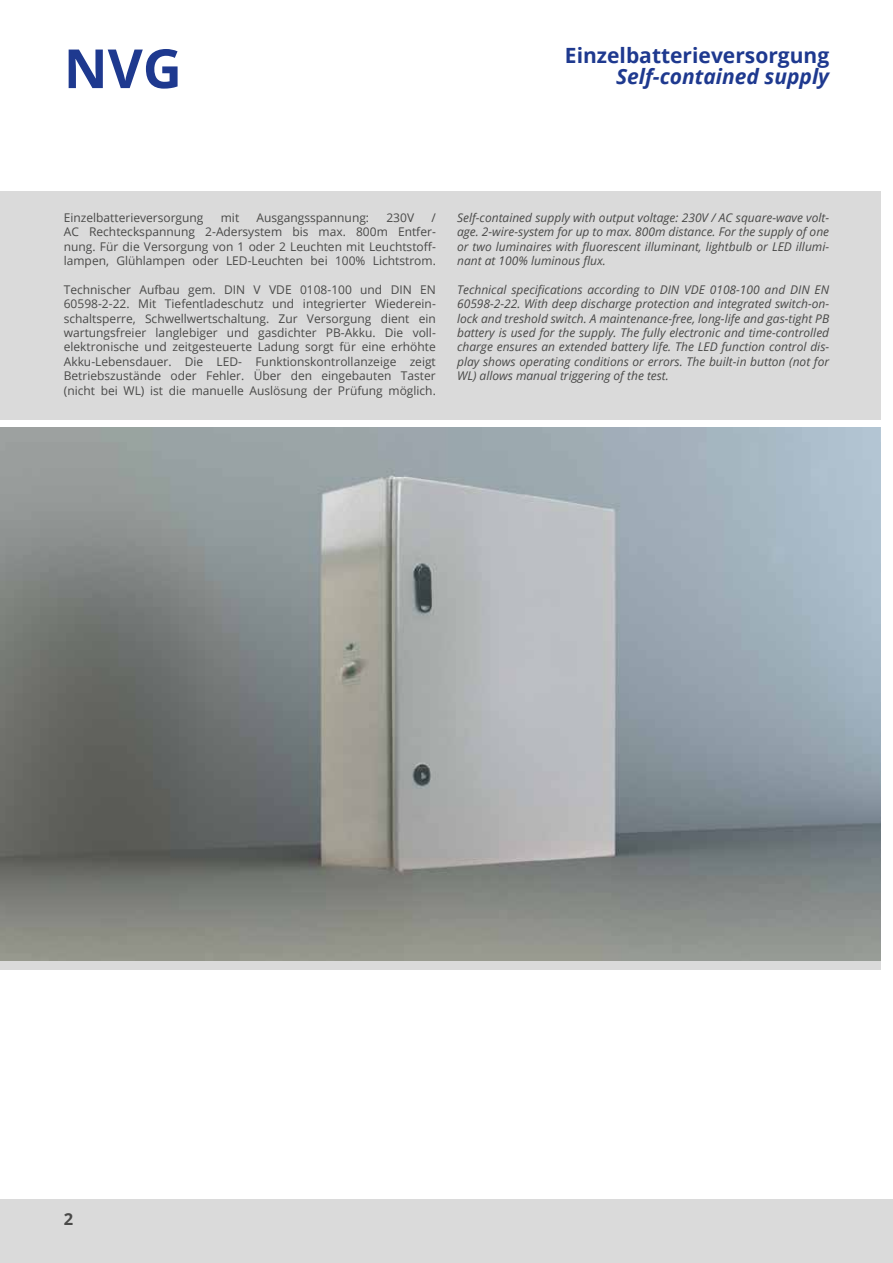
<style>
.page{position:relative;width:893px;height:1263px;background:#fff}
.page>*{position:absolute;margin:0;border:0;box-sizing:border-box;transform-origin:0 0}
.t1{font:700 54px "Open Sans";color:#1e398f}
.t2{font:700 21px "Open Sans";color:#1e398f}
.t3{font:italic 700 21px "Open Sans";color:#1e398f}
.t4{font:700 16.5px "Open Sans";color:#494948}
.t5{font:12px/14.4px "Open Sans";color:#494948;text-align:justify}
.t6{font:italic 12px/14.4px "Open Sans";color:#494948;text-align:justify}
</style>
<div class="page">
<div style="left:0;top:1199px;width:893px;height:64px;background:#dadada"></div>
<div style="left:0;top:191px;width:880px;height:229px;background:#dadada"></div>
<img style="left:0;top:427px;width:880px;height:534px">
<div style="left:0;top:961px;width:880px;height:8px;background:#dadada"></div>
<h1 class="t1" style="left:64px;top:30px;width:120px">NVG</h1>
<h2 class="t2" style="left:565px;top:40px;width:266px">Einzelbatterieversorgung</h2>
<h2 class="t3" style="left:616px;top:61px;width:215px">Self-contained supply</h2>
<p class="t5" style="left:64px;top:210px;width:141px">Einzelbatterieversorgung</p>
<p class="t5" style="left:221px;top:210px;width:20px">mit</p>
<p class="t5" style="left:257px;top:210px;width:114px">Ausgangsspannung:</p>
<p class="t5" style="left:386px;top:210px;width:29px">230V</p>
<p class="t5" style="left:64px;top:210px;width:374px;text-indent:368px">/ AC Rechteckspannung 2-Adersystem bis max. 800m Entfer&shy;nung. Für die Versorgung von 1 oder 2 Leuchten mit Leuchtstoff&shy;lampen, Glühlampen oder LED-Leuchten bei 100% Lichtstrom.</p>
<p class="t5" style="left:64px;top:282px;width:374px">Technischer Aufbau gem. DIN V VDE 0108-100 und DIN EN 60598-2-22. Mit Tiefentladeschutz und integrierter Wiederein&shy;schaltsperre, Schwellwertschaltung. Zur Versorgung dient ein wartungsfreier langlebiger und gasdichter PB-Akku. Die voll&shy;elektronische und zeitgesteuerte Ladung sorgt für eine erhöhte Akku-Lebensdauer. Die LED- Funktionskontrollanzeige zeigt Betriebszustände oder Fehler. Über den eingebauten Taster (nicht bei WL) ist die manuelle Auslösung der Prüfung möglich.</p>
<p class="t6" style="left:457px;top:210px;width:374px">Self-contained supply with output voltage: 230V / AC square-wave volt&shy;age. 2-wire-system for up to max. 800m distance. For the supply of one or two luminaires with fluorescent illuminant, lightbulb or LED illumi&shy;nant at 100% luminous flux.</p>
<p class="t6" style="left:457px;top:282px;width:374px">Technical specifications according to DIN VDE 0108-100 and DIN EN 60598-2-22. With deep discharge protection and integrated switch-on&shy;lock and treshold switch. A maintenance-free, long-life and gas-tight PB battery is used for the supply. The fully electronic and time-controlled charge ensures an extended battery life. The LED function control dis&shy;play shows operating conditions or errors. The built-in button (not for WL) allows manual triggering of the test.</p>
<h3 class="t4" style="left:64px;top:1207px;width:11px">2</h3>
</div>
